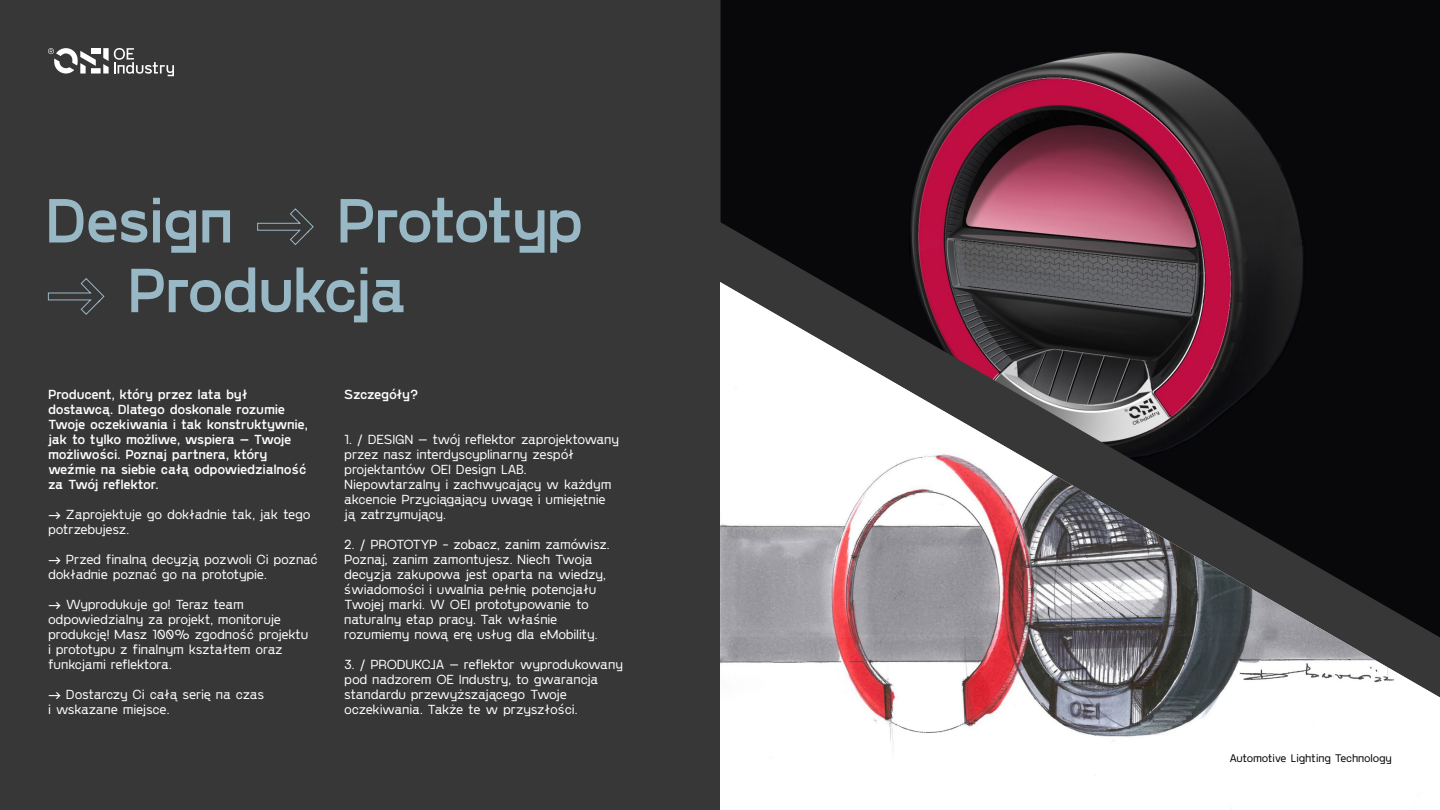
<style>
.page{position:relative;width:1440px;height:810px;background:#373737}
.page>*{position:absolute;margin:0;border:0;box-sizing:border-box;transform-origin:0 0}
.t1{font:300 13.5px/15px "PP Gosha Sans";letter-spacing:-.02em;color:#fff}
.t2{font:500 13.5px/15px "PP Gosha Sans";letter-spacing:-.025em;color:#fff}
.t3{font:300 11.25px "PP Gosha Sans";letter-spacing:-.015em;color:#000}
</style>
<div class="page">
<svg style="left:103px;top:48px;width:71px;height:28px"></svg>
<div style="left:91px;top:68px;width:10px;height:6px;background:#fff"></div>
<div style="left:91px;top:48px;width:10px;height:5px;background:#fff"></div>
<svg style="left:48px;top:48px;width:48px;height:26px"></svg>
<img style="left:720px;top:282px;width:720px;height:528px">
<img style="left:721px;top:0;width:719px;height:637px">
<svg style="left:131px;top:267px;width:273px;height:55px"></svg>
<svg style="left:48px;top:278px;width:57px;height:37px"></svg>
<svg style="left:341px;top:198px;width:240px;height:55px"></svg>
<svg style="left:257px;top:208px;width:57px;height:37px"></svg>
<svg style="left:49px;top:198px;width:181px;height:55px"></svg>
<p class="t2" style="left:48px;top:387px;width:261px">Producent, który przez lata był dostawcą. Dlatego doskonale rozumie Twoje oczekiwania i tak konstruktywnie, jak to tylko możliwe, wspiera – Twoje możliwości. Poznaj partnera, który weźmie na siebie całą odpowiedzialność za Twój reflektor.</p>
<p class="t1" style="left:48px;top:507px;width:264px">→ Zaprojektuje go dokładnie tak, jak tego potrzebujesz.</p>
<p class="t1" style="left:48px;top:552px;width:271px">→ Przed finalną decyzją pozwoli Ci poznać dokładnie poznać go na prototypie.</p>
<p class="t1" style="left:48px;top:597px;width:262px">→ Wyprodukuje go! Teraz team odpowiedzialny za projekt, monitoruje produkcję! Masz 100% zgodność projektu i prototypu z finalnym kształtem oraz funkcjami reflektora.</p>
<p class="t1" style="left:48px;top:687px;width:218px">→ Dostarczy Ci całą serię na czas i wskazane miejsce.</p>
<p class="t2" style="left:344px;top:387px;width:76px">Szczegóły?</p>
<p class="t1" style="left:344px;top:432px;width:276px">1. / DESIGN – twój reflektor zaprojektowany przez nasz interdyscyplinarny zespół projektantów OEI Design LAB.<br>Niepowtarzalny i zachwycający w każdym akcencie Przyciągający uwagę i umiejętnie ją zatrzymujący.</p>
<p class="t1" style="left:344px;top:537px;width:267px">2. / PROTOTYP - zobacz, zanim zamówisz.<br>Poznaj, zanim zamontujesz. Niech Twoja decyzja zakupowa jest oparta na wiedzy, świadomości i uwalnia pełnię potencjału Twojej marki. W OEI prototypowanie to naturalny etap pracy. Tak właśnie rozumiemy nową erę usług dla eMobility.</p>
<p class="t1" style="left:344px;top:657px;width:280px">3. / PRODUKCJA – reflektor wyprodukowany pod nadzorem OE Industry, to gwarancja standardu przewyższającego Twoje oczekiwania. Także te w przyszłości.</p>
<p class="t3" style="left:1229px;top:751px;width:164px">Automotive Lighting Technology</p>
</div>
